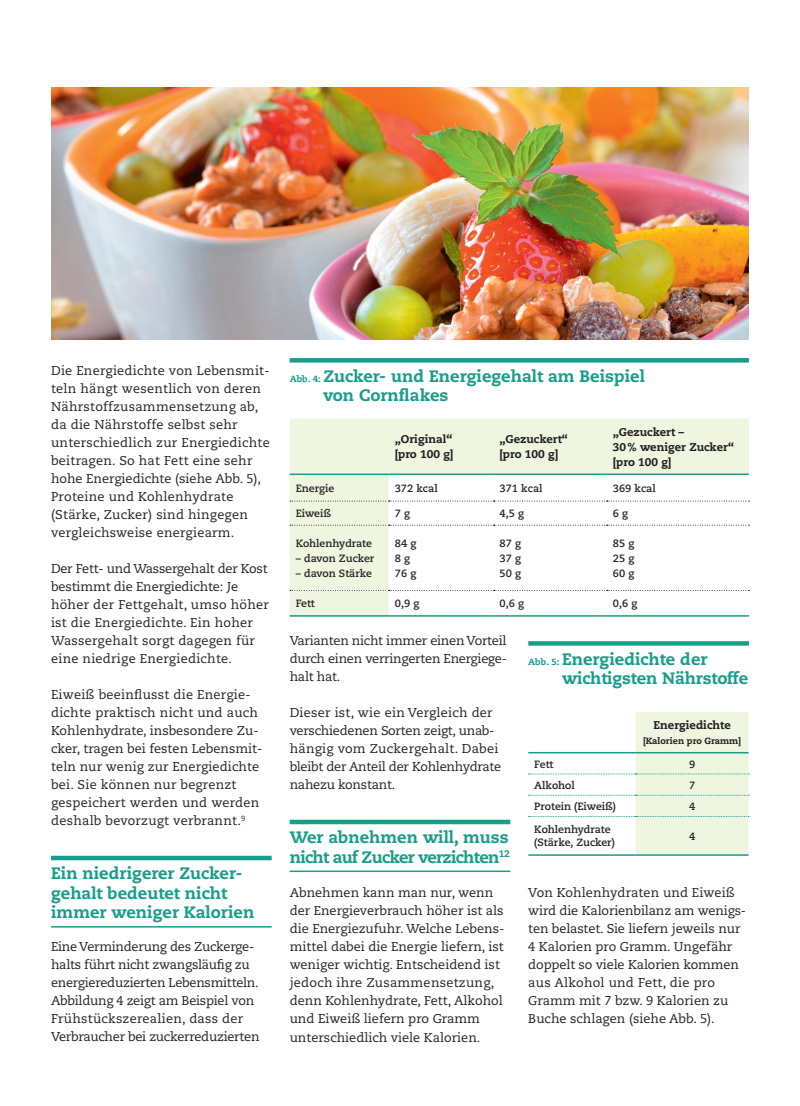
<style>
.page{position:relative;width:800px;height:1106px;background:#fff}
.page>*{position:absolute;margin:0;border:0;box-sizing:border-box;transform-origin:0 0}
.t1{font:800 16.5px/19.5px "Caecilia LT";color:#169e89}
.t2{font:800 16.5px/19.5px "Caecilia LT";letter-spacing:-.04em;color:#169e89}
.t3{font:12.75px/18px "Caecilia LT";color:#231f20}
.t4{font:12.75px/18px "Caecilia LT";letter-spacing:.02em;color:#231f20}
.t5{font:12.75px/18px "Caecilia LT";letter-spacing:-.02em;color:#231f20}
.t6{font:800 11.25px/15px "Caecilia LT";color:#231f20}
.t7{font:700 10.5px/15px "Caecilia LT";color:#231f20}
.t8{font:800 9px "Caecilia LT";color:#231f20}
.s1{font-size:9px}
</style>
<div class="page">
<div style="left:51px;top:855px;width:220px;height:5px;background:#169e89"></div>
<hr style="left:51px;top:926px;width:220px;height:1px;background:#169e89">
<div style="left:289px;top:819px;width:221px;height:5px;background:#169e89"></div>
<hr style="left:289px;top:870px;width:221px;height:2px;background:#169e89">
<svg style="left:528px;top:641px;width:220px;height:4px"></svg>
<svg style="left:528px;top:712px;width:221px;height:143px"></svg>
<div style="left:289px;top:418px;width:459px;height:197px;background:#eff6df"></div>
<svg style="left:388px;top:475px;width:360px;height:140px"></svg>
<hr style="left:289px;top:473px;width:99px;height:2px;background:#169e89">
<hr style="left:388px;top:473px;width:105px;height:2px;background:#169e89">
<hr style="left:493px;top:473px;width:113px;height:2px;background:#169e89">
<hr style="left:606px;top:473px;width:142px;height:2px;background:#169e89">
<hr style="left:289px;top:615px;width:99px;height:1px;background:#169e89">
<hr style="left:388px;top:615px;width:105px;height:1px;background:#169e89">
<hr style="left:493px;top:615px;width:113px;height:1px;background:#169e89">
<hr style="left:606px;top:615px;width:142px;height:1px;background:#169e89">
<svg style="left:290px;top:500px;width:459px;height:1px"></svg>
<svg style="left:290px;top:525px;width:459px;height:1px"></svg>
<svg style="left:290px;top:590px;width:459px;height:1px"></svg>
<svg style="left:289px;top:358px;width:459px;height:4px;background:#1a9f8b"></svg>
<img style="left:51px;top:87px;width:697px;height:252px">
<p class="t4" style="left:51px;top:362px;width:220px">Die Energiedichte von Lebensmit&shy;teln hängt wesentlich von deren<br>Nährstoffzusammensetzung ab, da die Nährstoffe selbst sehr unterschiedlich zur Energiedichte beitragen. So hat Fett eine sehr hohe Energiedichte (siehe Abb. 5),<br>Proteine und Kohlenhydrate (Stärke, Zucker) sind hingegen vergleichsweise energiearm.</p>
<p class="t4" style="left:51px;top:560px;width:219px">Der Fett- und Wassergehalt der Kost bestimmt die Energiedichte: Je höher der Fettgehalt, umso höher ist die Energiedichte. Ein hoher<br>Wassergehalt sorgt dagegen für eine niedrige Energiedichte.</p>
<p class="t3" style="left:51px;top:686px;width:213px">Eiweiß beeinflusst die Energie&shy;dichte praktisch nicht und auch<br>Kohlenhydrate, insbesondere Zu&shy;cker, tragen bei festen Lebensmit&shy;teln nur wenig zur Energiedichte bei. Sie können nur begrenzt gespeichert werden und werden deshalb bevorzugt verbrannt.<sup>9</sup></p>
<p class="t1" style="left:51px;top:864px;width:205px">Ein niedrigerer Zucker&shy;gehalt bedeutet nicht immer weniger Kalorien</p>
<p class="t5" style="left:51px;top:938px;width:210px">Eine Verminderung des Zuckerge&shy;halts führt nicht zwangsläufig zu energiereduzierten Lebensmitteln.<br>Abbildung 4 zeigt am Beispiel von Frühstückszerealien, dass der Verbraucher bei zuckerreduzierten</p>
<p class="t1" style="left:323px;top:366px;width:323px;text-indent:-34px"><span class="s1">Abb. 4:</span> Zucker- und Energiegehalt am Beispiel von Cornflakes</p>
<p class="t6" style="left:394px;top:432px;width:60px">„Original“ [pro 100 g]</p>
<p class="t6" style="left:499px;top:432px;width:70px">„Gezuckert“ [pro 100 g]</p>
<p class="t6" style="left:612px;top:424px;width:123px">„Gezuckert –<br>30% weniger Zucker“ [pro 100 g]</p>
<p class="t7" style="left:295px;top:481px;width:40px">Energie</p>
<p class="t7" style="left:394px;top:481px;width:44px">372 kcal</p>
<p class="t7" style="left:499px;top:481px;width:44px">371 kcal</p>
<p class="t7" style="left:612px;top:481px;width:44px">369 kcal</p>
<p class="t7" style="left:295px;top:506px;width:37px">Eiweiß</p>
<p class="t7" style="left:394px;top:506px;width:17px">7 g</p>
<p class="t7" style="left:499px;top:506px;width:26px">4,5 g</p>
<p class="t7" style="left:612px;top:506px;width:17px">6 g</p>
<p class="t7" style="left:295px;top:536px;width:78px">Kohlenhydrate</p>
<p class="t7" style="left:295px;top:551px;width:80px">– davon Zucker</p>
<p class="t7" style="left:295px;top:566px;width:78px">– davon Stärke</p>
<p class="t7" style="left:394px;top:536px;width:23px">84 g<br>8 g<br>76 g</p>
<p class="t7" style="left:499px;top:536px;width:23px;text-align:justify">87 g 37 g 50 g</p>
<p class="t7" style="left:612px;top:536px;width:23px;text-align:justify">85 g 25 g 60 g</p>
<p class="t7" style="left:295px;top:596px;width:21px">Fett</p>
<p class="t7" style="left:394px;top:596px;width:26px">0,9 g</p>
<p class="t7" style="left:499px;top:596px;width:26px">0,6 g</p>
<p class="t7" style="left:612px;top:596px;width:26px">0,6 g</p>
<p class="t3" style="left:289px;top:632px;width:219px;text-align:justify">Varianten nicht immer einen Vorteil durch einen verringerten Energiege&shy;halt hat.</p>
<p class="t5" style="left:289px;top:704px;width:213px">Dieser ist, wie ein Vergleich der verschiedenen Sorten zeigt, unab&shy;hängig vom Zuckergehalt. Dabei bleibt der Anteil der Kohlenhydrate nahezu konstant.</p>
<p class="t2" style="left:289px;top:828px;width:222px">Wer abnehmen will, muss nicht auf Zucker verzichten<sup>12</sup></p>
<p class="t3" style="left:289px;top:884px;width:216px">Abnehmen kann man nur, wenn der Energieverbrauch höher ist als die Energiezufuhr. Welche Lebens&shy;mittel dabei die Energie liefern, ist weniger wichtig. Entscheidend ist jedoch ihre Zusammensetzung, denn Kohlenhydrate, Fett, Alkohol und Eiweiß liefern pro Gramm unterschiedlich viele Kalorien.</p>
<p class="t1" style="left:562px;top:649px;width:188px;text-indent:-34px"><span class="s1">Abb. 5:</span> Energiedichte der wichtigsten Nährstoffe</p>
<p class="t6" style="left:653px;top:717px;width:79px">Energiedichte</p>
<p class="t8" style="left:643px;top:735px;width:99px">[Kalorien pro Gramm]</p>
<p class="t7" style="left:534px;top:756px;width:21px">Fett</p>
<p class="t7" style="left:688px;top:756px;width:8px">9</p>
<p class="t7" style="left:534px;top:777px;width:42px">Alkohol</p>
<p class="t7" style="left:688px;top:777px;width:8px">7</p>
<p class="t7" style="left:534px;top:799px;width:83px">Protein (Eiweiß)</p>
<p class="t7" style="left:688px;top:799px;width:8px">4</p>
<p class="t7" style="left:534px;top:823px;width:82px;line-height:12.6px">Kohlenhydrate (Stärke, Zucker)</p>
<p class="t7" style="left:688px;top:828px;width:8px">4</p>
<p class="t3" style="left:528px;top:884px;width:219px">Von Kohlenhydraten und Eiweiß wird die Kalorienbilanz am wenigs&shy;ten belastet. Sie liefern jeweils nur<br>4 Kalorien pro Gramm. Ungefähr doppelt so viele Kalorien kommen aus Alkohol und Fett, die pro<br>Gramm mit 7 bzw. 9 Kalorien zu<br>Buche schlagen (siehe Abb. 5).</p>
</div>
